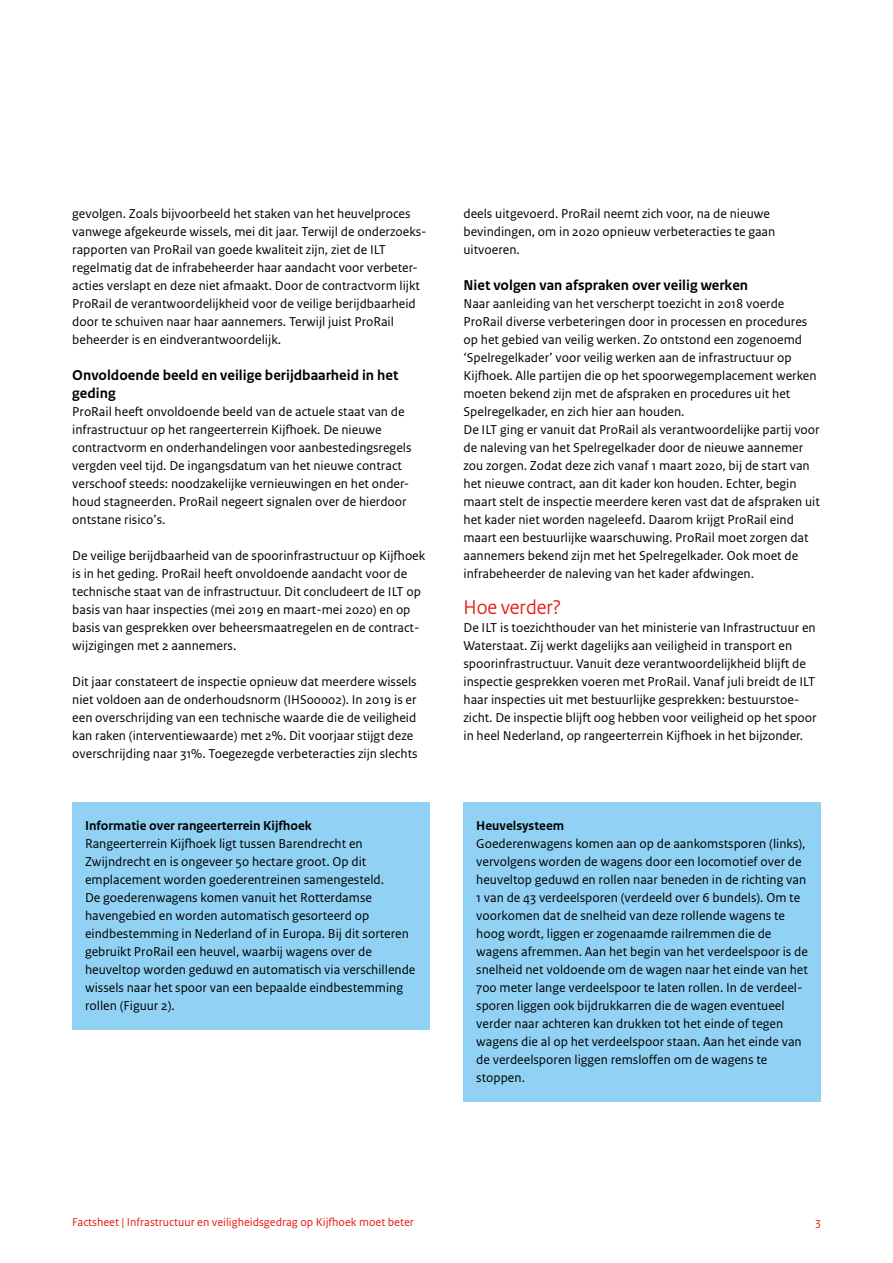
<style>
.page{position:relative;width:893px;height:1263px;background:#fff}
.page>*{position:absolute;margin:0;border:0;box-sizing:border-box;transform-origin:0 0}
.t1{font:21px "Rijksoverheid Sans Heading";color:#e41c0f}
.t2{font:700 15px/18px "Rijksoverheid Sans Text";color:#000}
.t3{font:13.5px/18px "Rijksoverheid Sans Text";color:#000}
.t4{font:700 13.5px "Rijksoverheid Sans Text";color:#000}
.t5{font:12px "Rijksoverheid Sans Text";color:#e41c0f}
</style>
<div class="page">
<div style="left:72px;top:802px;width:357px;height:47px;background:#91d2f4"></div>
<div style="left:72px;top:820px;width:357px;height:209px;background:#91d2f4"></div>
<div style="left:463px;top:802px;width:358px;height:47px;background:#91d2f4"></div>
<div style="left:463px;top:820px;width:358px;height:281px;background:#91d2f4"></div>
<p class="t3" style="left:72px;top:205px;width:356px">gevolgen. Zoals bijvoorbeeld het staken van het heuvelproces vanwege afgekeurde wissels, mei dit jaar. Terwijl de onderzoeks&shy;rapporten van ProRail van goede kwaliteit zijn, ziet de ILT regelmatig dat de infrabeheerder haar aandacht voor verbeter&shy;acties verslapt en deze niet afmaakt. Door de contractvorm lijkt ProRail de verantwoordelijkheid voor de veilige berijdbaarheid door te schuiven naar haar aannemers. Terwijl juist ProRail beheerder is en eindverantwoordelijk.</p>
<p class="t2" style="left:72px;top:366px;width:328px">Onvoldoende beeld en veilige berijdbaarheid in het geding</p>
<p class="t3" style="left:72px;top:403px;width:341px">ProRail heeft onvoldoende beeld van de actuele staat van de infrastructuur op het rangeerterrein Kijfhoek. De nieuwe contractvorm en onderhandelingen voor aanbestedingsregels vergden veel tijd. De ingangsdatum van het nieuwe contract verschoof steeds: noodzakelijke vernieuwingen en het onder&shy;houd stagneerden. ProRail negeert signalen over de hierdoor ontstane risico’s.</p>
<p class="t3" style="left:72px;top:547px;width:354px">De veilige berijdbaarheid van de spoorinfrastructuur op Kijfhoek is in het geding. ProRail heeft onvoldoende aandacht voor de technische staat van de infrastructuur. Dit concludeert de ILT op basis van haar inspecties (mei 2019 en maart-mei 2020) en op basis van gesprekken over beheersmaatregelen en de contract&shy;wijzigingen met 2 aannemers.</p>
<p class="t3" style="left:72px;top:673px;width:347px">Dit jaar constateert de inspectie opnieuw dat meerdere wissels niet voldoen aan de onderhoudsnorm (IHS00002). In 2019 is er een overschrijding van een technische waarde die de veiligheid kan raken (interventiewaarde) met 2%. Dit voorjaar stijgt deze overschrijding naar 31%. Toegezegde verbeteracties zijn slechts</p>
<p class="t4" style="left:85px;top:818px;width:228px">Informatie over rangeerterrein Kijfhoek</p>
<p class="t3" style="left:85px;top:835px;width:332px">Rangeerterrein Kijfhoek ligt tussen Barendrecht en Zwijndrecht en is ongeveer 50 hectare groot. Op dit emplacement worden goederentreinen samengesteld.<br>De goederenwagens komen vanuit het Rotterdamse havengebied en worden automatisch gesorteerd op eindbestemming in Nederland of in Europa. Bij dit sorteren gebruikt ProRail een heuvel, waarbij wagens over de heuveltop worden geduwd en automatisch via verschillende wissels naar het spoor van een bepaalde eindbestemming rollen (Figuur 2).</p>
<p class="t3" style="left:463px;top:205px;width:313px">deels uitgevoerd. ProRail neemt zich voor, na de nieuwe bevindingen, om in 2020 opnieuw verbeteracties te gaan uitvoeren.</p>
<p class="t2" style="left:463px;top:276px;width:286px">Niet volgen van afspraken over veilig werken</p>
<p class="t3" style="left:463px;top:295px;width:358px">Naar aanleiding van het verscherpt toezicht in 2018 voerde ProRail diverse verbeteringen door in processen en procedures op het gebied van veilig werken. Zo ontstond een zogenoemd ‘Spelregelkader’ voor veilig werken aan de infrastructuur op Kijfhoek. Alle partijen die op het spoorwegemplacement werken moeten bekend zijn met de afspraken en procedures uit het Spelregelkader, en zich hier aan houden.<br>De ILT ging er vanuit dat ProRail als verantwoordelijke partij voor de naleving van het Spelregelkader door de nieuwe aannemer zou zorgen. Zodat deze zich vanaf 1 maart 2020, bij de start van het nieuwe contract, aan dit kader kon houden. Echter, begin maart stelt de inspectie meerdere keren vast dat de afspraken uit het kader niet worden nageleefd. Daarom krijgt ProRail eind maart een bestuurlijke waarschuwing. ProRail moet zorgen dat aannemers bekend zijn met het Spelregelkader. Ook moet de infrabeheerder de naleving van het kader afdwingen.</p>
<h1 class="t1" style="left:463px;top:595px;width:99px">Hoe verder?</h1>
<p class="t3" style="left:463px;top:619px;width:355px">De ILT is toezichthouder van het ministerie van Infrastructuur en Waterstaat. Zij werkt dagelijks aan veiligheid in transport en spoorinfrastructuur. Vanuit deze verantwoordelijkheid blijft de inspectie gesprekken voeren met ProRail. Vanaf juli breidt de ILT haar inspecties uit met bestuurlijke gesprekken: bestuurstoe&shy;zicht. De inspectie blijft oog hebben voor veiligheid op het spoor in heel Nederland, op rangeerterrein Kijfhoek in het bijzonder.</p>
<p class="t4" style="left:476px;top:818px;width:89px">Heuvelsysteem</p>
<p class="t3" style="left:476px;top:835px;width:333px">Goederenwagens komen aan op de aankomstsporen (links), vervolgens worden de wagens door een locomotief over de heuveltop geduwd en rollen naar beneden in de richting van 1 van de 43 verdeelsporen (verdeeld over 6 bundels). Om te voorkomen dat de snelheid van deze rollende wagens te hoog wordt, liggen er zogenaamde railremmen die de wagens afremmen. Aan het begin van het verdeelspoor is de snelheid net voldoende om de wagen naar het einde van het 700 meter lange verdeelspoor te laten rollen. In de verdeel&shy;sporen liggen ook bijdrukkarren die de wagen eventueel verder naar achteren kan drukken tot het einde of tegen wagens die al op het verdeelspoor staan. Aan het einde van de verdeelsporen liggen remsloffen om de wagens te stoppen.</p>
<p class="t5" style="left:72px;top:1215px;width:343px">Factsheet | Infrastructuur en veiligheidsgedrag op Kijfhoek moet beter</p>
<p class="t5" style="left:815px;top:1215px;width:7px">3</p>
</div>
